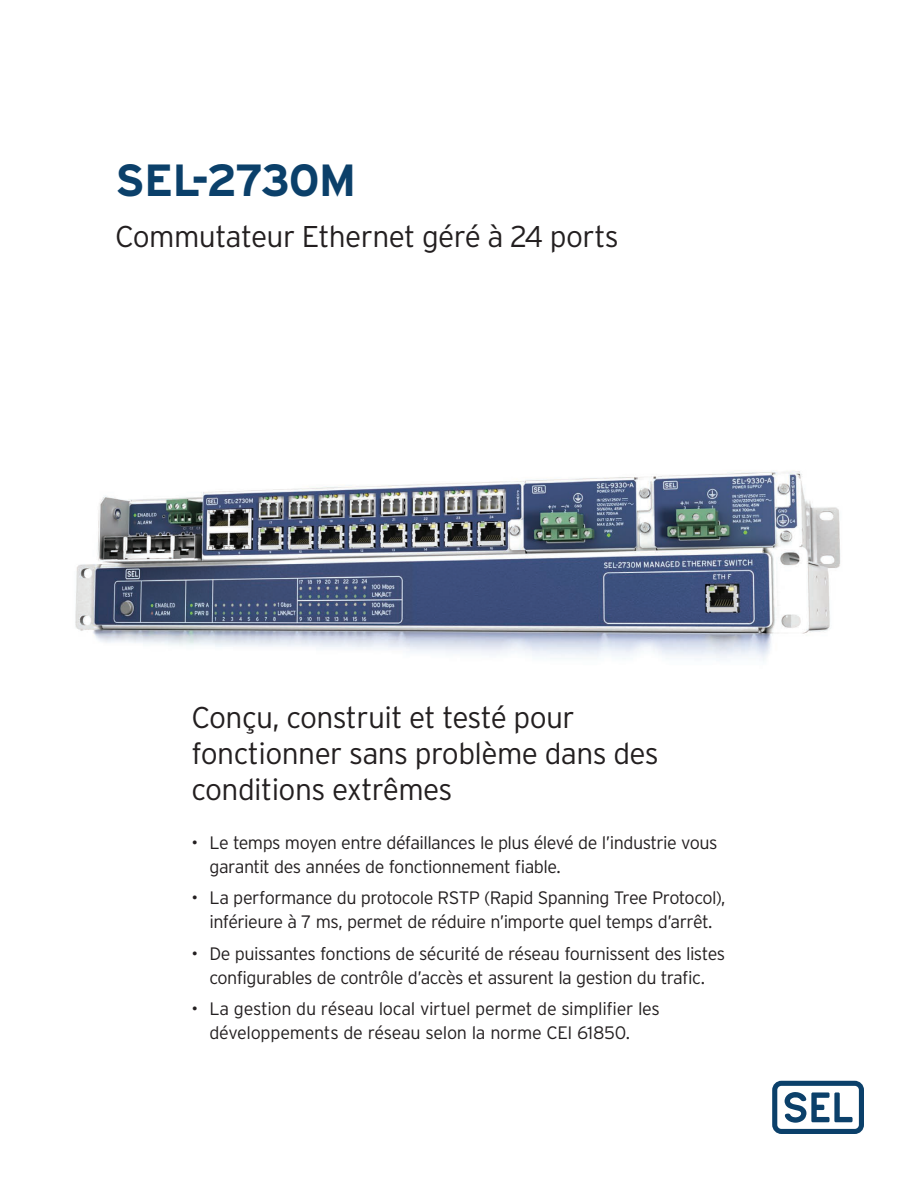
<style>
.page{position:relative;width:918px;height:1188px;background:#fff}
.page>*{position:absolute;margin:0;border:0;box-sizing:border-box;transform-origin:0 0}
.t1{font:700 45px "Interstate Poly";letter-spacing:-.025em;color:#0b406a}
.t2{font:300 30px/36px "Interstate Poly";letter-spacing:-.02em;color:#231f20}
.t3{font:300 18px/24px "Interstate Poly";letter-spacing:-.03em;color:#231f20}
</style>
<div class="page">
<img style="left:75px;top:470px;width:766px;height:191px">
<svg style="left:772px;top:1081px;width:92px;height:53px"></svg>
<h1 class="t1" style="left:115px;top:147px;width:243px">SEL-2730M</h1>
<h2 class="t2" style="left:115px;top:216px;width:505px">Commutateur Ethernet géré à 24 ports</h2>
<h2 class="t2" style="left:192px;top:698px;width:469px">Conçu, construit et testé pour fonctionner sans problème dans des conditions extrêmes</h2>
<p class="t3" style="left:210px;top:829px;width:509px;text-indent:-18px">• Le temps moyen entre défaillances le plus élevé de l’industrie vous garantit des années de fonctionnement fiable.</p>
<p class="t3" style="left:192px;top:885px;width:536px;text-align:center">• La performance du protocole RSTP (Rapid Spanning Tree Protocol), inférieure à 7 ms, permet de réduire n’importe quel temps d’arrêt.</p>
<p class="t3" style="left:192px;top:940px;width:535px;text-align:center">• De puissantes fonctions de sécurité de réseau fournissent des listes configurables de contrôle d’accès et assurent la gestion du trafic.</p>
<p class="t3" style="left:210px;top:996px;width:452px;text-indent:-18px">• La gestion du réseau local virtuel permet de simplifier les développements de réseau selon la norme CEI 61850.</p>
</div>
